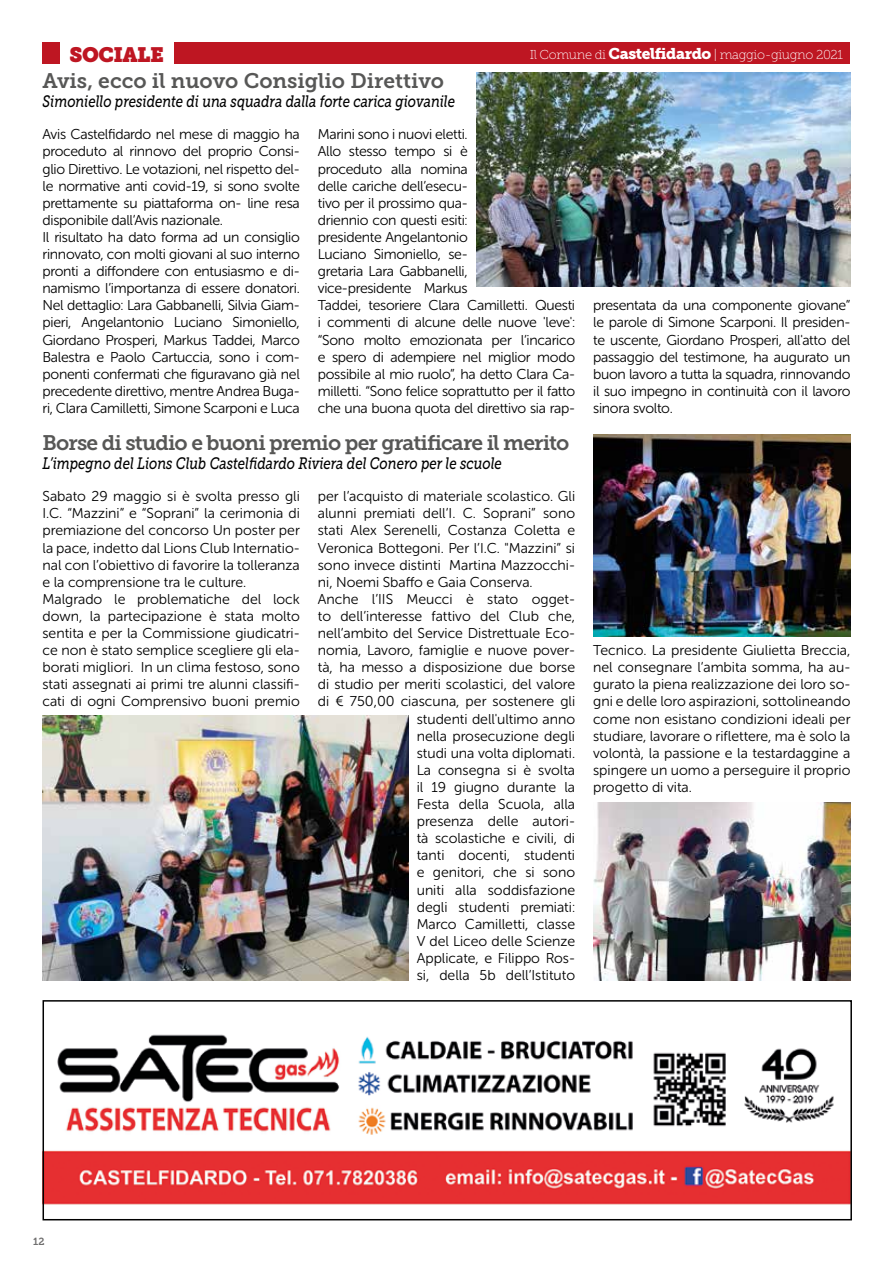
<style>
.page{position:relative;width:893px;height:1263px;background:#fff}
.page>*{position:absolute;margin:0;border:0;box-sizing:border-box;transform-origin:0 0}
.t1{font:21px "Museo Slab 700";letter-spacing:-.04em;color:#575756}
.t2{font:21px "Museo Slab 700";color:#575756}
.t3{font:20.7px "Museo Slab";letter-spacing:-.025em;color:#be1622}
.t4{font:italic 16.5px "Museo Slab 500";color:#000;scale:.8 1}
.t5{font:14.25px/17.1px "Museo Sans Rounded 300";letter-spacing:-.005em;color:#000}
.t6{font:12.9px "Museo Slab 100";letter-spacing:-.025em;color:#fff}
.t7{font:10.35px "Museo Slab 700";color:#706f6f}
.s1{font-family:"Museo Slab 900";font-size:15.45px}
</style>
<div class="page">
<div style="left:43px;top:43px;width:807px;height:21px;background:#be1622"></div>
<div style="left:60px;top:37px;width:113px;height:35px;background:#fff"></div>
<img style="left:46px;top:1034px;width:803px;height:171px">
<div style="left:43px;top:1000px;width:809px;height:220px;border:2px solid #000"></div>
<img style="left:476px;top:72px;width:374px;height:214px">
<img style="left:43px;top:715px;width:365px;height:266px">
<img style="left:593px;top:803px;width:257px;height:178px">
<img style="left:593px;top:434px;width:257px;height:202px">
<h2 class="t3" style="left:70px;top:43px;width:96px">SOCIALE</h2>
<p class="t6" style="left:530px;top:48px;width:315px">Il Comune di <span class="s1">Castelfidardo</span> | maggio-giugno 2021</p>
<h1 class="t2" style="left:43px;top:69px;width:403px">Avis, ecco il nuovo Consiglio Direttivo</h1>
<p class="t4" style="left:43px;top:92px;width:517px">Simoniello presidente di una squadra dalla forte carica giovanile</p>
<p class="t5" style="left:43px;top:126px;width:259px">Avis Castelfidardo nel mese di maggio ha proceduto al rinnovo del proprio Consi&shy;glio Direttivo. Le votazioni, nel rispetto del&shy;le normative anti covid-19, si sono svolte prettamente su piattaforma on- line resa disponibile dall’Avis nazionale.<br>Il risultato ha dato forma ad un consiglio rinnovato, con molti giovani al suo interno pronti a diffondere con entusiasmo e di&shy;namismo l’importanza di essere donatori.<br>Nel dettaglio: Lara Gabbanelli, Silvia Giam&shy;pieri, Angelantonio Luciano Simoniello, Giordano Prosperi, Markus Taddei, Marco Balestra e Paolo Cartuccia, sono i com&shy;ponenti confermati che figuravano già nel precedente direttivo, mentre Andrea Buga&shy;ri, Clara Camilletti, Simone Scarponi e Luca</p>
<p class="t5" style="left:318px;top:126px;width:259px">Marini sono i nuovi eletti.<br>Allo stesso tempo si è<br>proceduto alla nomina<br>delle cariche dell’esecu-<br>tivo per il prossimo qua-<br>driennio con questi esiti:<br>presidente Angelantonio<br>Luciano Simoniello, se-<br>gretaria Lara Gabbanelli,<br>vice-presidente Markus<br>Taddei, tesoriere Clara Camilletti. Questi i commenti di alcune delle nuove 'leve': “Sono molto emozionata per l’incarico e spero di adempiere nel miglior modo possibile al mio ruolo”, ha detto Clara Ca&shy;milletti. “Sono felice soprattutto per il fatto che una buona quota del direttivo sia rap-</p>
<h1 class="t1" style="left:43px;top:431px;width:528px">Borse di studio e buoni premio per gratificare il merito</h1>
<p class="t4" style="left:43px;top:454px;width:576px">L’impegno del Lions Club Castelfidardo Riviera del Conero per le scuole</p>
<p class="t5" style="left:43px;top:488px;width:259px">Sabato 29 maggio si è svolta presso gli I.C. “Mazzini” e “Soprani” la cerimonia di premiazione del concorso Un poster per la pace, indetto dal Lions Club Internatio&shy;nal con l’obiettivo di favorire la tolleranza e la comprensione tra le culture.<br>Malgrado le problematiche del lock down, la partecipazione è stata molto sentita e per la Commissione giudicatri&shy;ce non è stato semplice scegliere gli ela&shy;borati migliori. In un clima festoso, sono stati assegnati ai primi tre alunni classifi&shy;cati di ogni Comprensivo buoni premio</p>
<p class="t5" style="left:318px;top:488px;width:259px">per l’acquisto di materiale scolastico. Gli</p>
<p class="t5" style="left:318px;top:505px;width:259px">alunni premiati dell’I. C. Soprani” sono</p>
<p class="t5" style="left:318px;top:522px;width:259px">stati Alex Serenelli, Costanza Coletta e</p>
<p class="t5" style="left:318px;top:539px;width:259px">Veronica Bottegoni. Per l’I.C. "Mazzini” si</p>
<p class="t5" style="left:318px;top:556px;width:259px">sono invece distinti Martina Mazzocchi-</p>
<p class="t5" style="left:318px;top:573px;width:216px">ni, Noemi Sbaffo e Gaia Conserva.</p>
<p class="t5" style="left:318px;top:590px;width:259px">Anche l’IIS Meucci è stato ogget-</p>
<p class="t5" style="left:318px;top:608px;width:259px">to dell’interesse fattivo del Club che,</p>
<p class="t5" style="left:318px;top:625px;width:259px">nell’ambito del Service Distrettuale Eco-</p>
<p class="t5" style="left:318px;top:642px;width:259px">nomia, Lavoro, famiglie e nuove pover-</p>
<p class="t5" style="left:318px;top:659px;width:259px">tà, ha messo a disposizione due borse</p>
<p class="t5" style="left:318px;top:676px;width:259px">di studio per meriti scolastici, del valore</p>
<p class="t5" style="left:318px;top:693px;width:259px">di € 750,00 ciascuna, per sostenere gli</p>
<p class="t5" style="left:417px;top:710px;width:160px">studenti dell'ultimo anno</p>
<p class="t5" style="left:417px;top:727px;width:160px">nella prosecuzione degli</p>
<p class="t5" style="left:417px;top:744px;width:160px">studi una volta diplomati.</p>
<p class="t5" style="left:417px;top:761px;width:160px">La consegna si è svolta</p>
<p class="t5" style="left:417px;top:779px;width:160px">il 19 giugno durante la</p>
<p class="t5" style="left:417px;top:796px;width:160px">Festa della Scuola, alla</p>
<p class="t5" style="left:417px;top:813px;width:160px">presenza delle autori-</p>
<p class="t5" style="left:417px;top:830px;width:160px">tà scolastiche e civili, di</p>
<p class="t5" style="left:417px;top:847px;width:160px">tanti docenti, studenti</p>
<p class="t5" style="left:417px;top:864px;width:160px">e genitori, che si sono</p>
<p class="t5" style="left:417px;top:881px;width:160px">uniti alla soddisfazione</p>
<p class="t5" style="left:417px;top:898px;width:160px">degli studenti premiati:</p>
<p class="t5" style="left:417px;top:915px;width:160px">Marco Camilletti, classe</p>
<p class="t5" style="left:417px;top:932px;width:160px">V del Liceo delle Scienze</p>
<p class="t5" style="left:417px;top:950px;width:160px">Applicate, e Filippo Ros-</p>
<p class="t5" style="left:417px;top:967px;width:160px">si, della 5b dell’Istituto</p>
<p class="t5" style="left:593px;top:297px;width:259px;text-align:justify">presentata da una componente giovane” le parole di Simone Scarponi. Il presiden&shy;te uscente, Giordano Prosperi, all'atto del passaggio del testimone, ha augurato un buon lavoro a tutta la squadra, rinnovando il suo impegno in continuità con il lavoro sinora svolto.</p>
<p class="t5" style="left:593px;top:642px;width:259px;text-align:justify">Tecnico. La presidente Giulietta Breccia, nel consegnare l’ambita somma, ha au&shy;gurato la piena realizzazione dei loro so&shy;gni e delle loro aspirazioni, sottolineando come non esistano condizioni ideali per studiare, lavorare o riflettere, ma è solo la volontà, la passione e la testardaggine a spingere un uomo a perseguire il proprio progetto di vita.</p>
<p class="t7" style="left:33px;top:1236px;width:13px">12</p>
</div>
